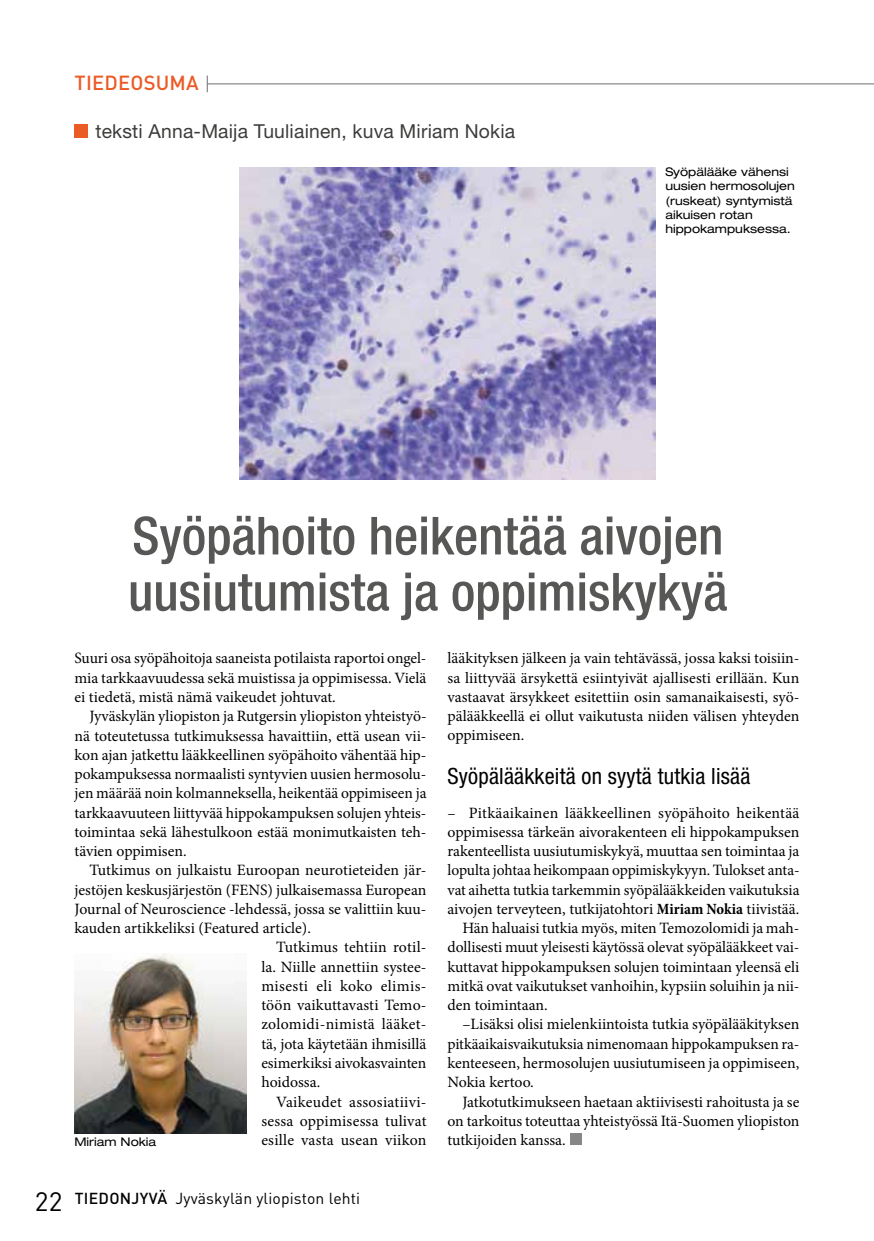
<style>
.page{position:relative;width:874px;height:1241px;background:#fff}
.page>*{position:absolute;margin:0;border:0;box-sizing:border-box;transform-origin:0 0}
.t1{font:500 condensed 52.5px/56px "Helvetica Neue LT Std";color:#575756}
.t2{font:condensed 22.4px "Helvetica Neue LT Std";letter-spacing:.01em;color:#000}
.t3{font:500 20.12px "DINOT";letter-spacing:.01em;color:#eb5b25}
.t4{font:19.25px "Helvetica Neue LT Std";letter-spacing:.01em;color:#3c3c3b}
.t5{font:15.75px/19.2px "Minion Pro";color:#000;text-align:justify}
.t6{font:15.75px "Minion Pro";letter-spacing:.02em;color:#000}
.t7{font:15.75px "DINOT";letter-spacing:.01em;color:#000}
.t8{font:15.75px "Minion Pro";letter-spacing:.025em;color:#000}
.t9{font:expanded 11.9px/14.3px "Helvetica Neue LT Std";color:#000}
.s1{font-size:26.25px}
.s2{font-weight:500}
.s3{font-weight:700;font-stretch:condensed}
</style>
<div class="page">
<hr style="left:207px;top:83px;width:666px;height:1px;background:#706f6f">
<svg style="left:207px;top:76px;width:1px;height:16px"></svg>
<div style="left:569px;top:1133px;width:12px;height:11px;background:#878787"></div>
<div style="left:74px;top:124px;width:14px;height:14px;background:#eb5b25"></div>
<img style="left:74px;top:953px;width:172px;height:179px">
<img style="left:239px;top:167px;width:416px;height:313px">
<p class="t3" style="left:75px;top:70px;width:126px">TIEDEOSUMA</p>
<p class="t4" style="left:95px;top:119px;width:421px">teksti Anna-Maija Tuuliainen, kuva Miriam Nokia</p>
<p class="t9" style="left:665px;top:164px;width:131px">Syöpälääke vähensi uusien hermosolujen (ruskeat) syntymistä aikuisen rotan hippokampuksessa.</p>
<h1 class="t1" style="left:128px;top:507px;width:600px">Syöpähoito heikentää aivojen uusiutumista ja oppimiskykyä</h1>
<p class="t5" style="left:74px;top:648px;width:353px">Suuri osa syöpähoitoja saaneista potilaista raportoi ongel&shy;mia tarkkaavuudessa sekä muistissa ja oppimisessa. Vielä ei tiedetä, mistä nämä vaikeudet johtuvat.</p>
<p class="t5" style="left:74px;top:706px;width:353px;text-indent:15px">Jyväskylän yliopiston ja Rutgersin yliopiston yhteistyö&shy;nä toteutetussa tutkimuksessa havaittiin, että usean vii&shy;kon ajan jatkettu lääkkeellinen syöpähoito vähentää hip&shy;pokampuksessa normaalisti syntyvien uusien hermosolu&shy;jen määrää noin kolmanneksella, heikentää oppimiseen ja tarkkaavuuteen liittyvää hippokampuksen solujen yhteis&shy;toimintaa sekä lähestulkoon estää monimutkaisten teh&shy;tävien oppimisen.</p>
<p class="t5" style="left:89px;top:860px;width:338px">Tutkimus on julkaistu Euroopan neurotieteiden jär-</p>
<p class="t5" style="left:74px;top:879px;width:353px">jestöjen keskusjärjestön (FENS) julkaisemassa European</p>
<p class="t5" style="left:74px;top:899px;width:353px">Journal of Neuroscience -lehdessä, jossa se valittiin kuu-</p>
<p class="t5" style="left:74px;top:918px;width:238px">kauden artikkeliksi (Featured article).</p>
<p class="t5" style="left:276px;top:937px;width:152px">Tutkimus tehtiin rotil-</p>
<p class="t5" style="left:261px;top:956px;width:166px">la. Niille annettiin systee-</p>
<p class="t8" style="left:261px;top:975px;width:166px">misesti eli koko elimis-</p>
<p class="t5" style="left:261px;top:995px;width:166px">töön vaikuttavasti Temo-</p>
<p class="t6" style="left:261px;top:1013px;width:166px">zolomidi-nimistä lääket-</p>
<p class="t5" style="left:261px;top:1033px;width:166px">tä, jota käytetään ihmisillä</p>
<p class="t5" style="left:261px;top:1053px;width:166px">esimerkiksi aivokasvainten</p>
<p class="t5" style="left:261px;top:1072px;width:60px">hoidossa.</p>
<p class="t6" style="left:276px;top:1090px;width:152px">Vaikeudet assosiatiivi-</p>
<p class="t5" style="left:261px;top:1110px;width:166px">sessa oppimisessa tulivat</p>
<p class="t5" style="left:261px;top:1130px;width:166px">esille vasta usean viikon</p>
<p class="t9" style="left:74px;top:1134px;width:83px">Miriam Nokia</p>
<p class="t7" style="left:35px;top:1188px;width:327px"><span class="s1">22</span> <span class="s2">TIEDONJYVÄ</span> Jyväskylän yliopiston lehti</p>
<p class="t5" style="left:447px;top:648px;width:353px">lääkityksen jälkeen ja vain tehtävässä, jossa kaksi toisiin&shy;sa liittyvää ärsykettä esiintyivät ajallisesti erillään. Kun vastaavat ärsykkeet esitettiin osin samanaikaisesti, syö&shy;pälääkkeellä ei ollut vaikutusta niiden välisen yhteyden oppimiseen.</p>
<h2 class="t2" style="left:447px;top:763px;width:304px">Syöpälääkkeitä on syytä tutkia lisää</h2>
<p class="t5" style="left:447px;top:802px;width:353px">– Pitkäaikainen lääkkeellinen syöpähoito heikentää</p>
<p class="t5" style="left:447px;top:822px;width:353px">oppimisessa tärkeän aivorakenteen eli hippokampuksen</p>
<p class="t5" style="left:447px;top:841px;width:353px">rakenteellista uusiutumiskykyä, muuttaa sen toimintaa ja</p>
<p class="t5" style="left:447px;top:860px;width:353px">lopulta johtaa heikompaan oppimiskykyyn. Tulokset anta-</p>
<p class="t5" style="left:447px;top:879px;width:353px">vat aihetta tutkia tarkemmin syöpälääkkeiden vaikutuksia</p>
<p class="t5" style="left:447px;top:899px;width:353px">aivojen terveyteen, tutkijatohtori <span class="s3">Miriam Nokia</span> tiivistää.</p>
<p class="t5" style="left:462px;top:918px;width:338px">Hän haluaisi tutkia myös, miten Temozolomidi ja mah-</p>
<p class="t5" style="left:447px;top:937px;width:353px">dollisesti muut yleisesti käytössä olevat syöpälääkkeet vai-</p>
<p class="t5" style="left:447px;top:956px;width:353px">kuttavat hippokampuksen solujen toimintaan yleensä eli</p>
<p class="t5" style="left:447px;top:976px;width:353px">mitkä ovat vaikutukset vanhoihin, kypsiin soluihin ja nii-</p>
<p class="t5" style="left:447px;top:995px;width:102px">den toimintaan.</p>
<p class="t5" style="left:462px;top:1014px;width:338px">–Lisäksi olisi mielenkiintoista tutkia syöpälääkityksen</p>
<p class="t5" style="left:447px;top:1033px;width:353px">pitkäaikaisvaikutuksia nimenomaan hippokampuksen ra-</p>
<p class="t5" style="left:447px;top:1053px;width:353px">kenteeseen, hermosolujen uusiutumiseen ja oppimiseen,</p>
<p class="t5" style="left:447px;top:1072px;width:88px">Nokia kertoo.</p>
<p class="t5" style="left:462px;top:1091px;width:338px">Jatkotutkimukseen haetaan aktiivisesti rahoitusta ja se</p>
<p class="t5" style="left:447px;top:1110px;width:353px">on tarkoitus toteuttaa yhteistyössä Itä-Suomen yliopiston</p>
<p class="t5" style="left:447px;top:1130px;width:120px">tutkijoiden kanssa.</p>
</div>
